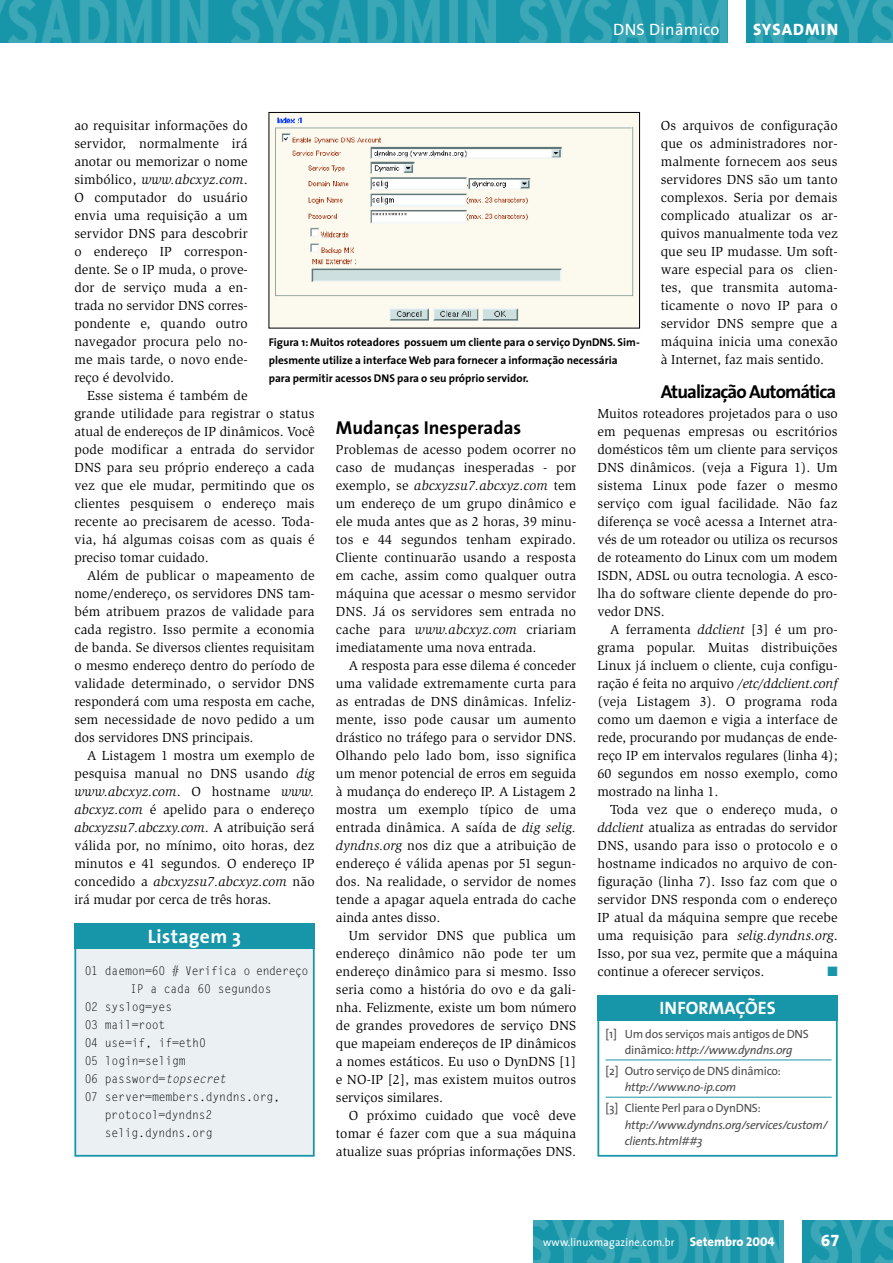
<style>
.page{position:relative;width:893px;height:1263px;background:#fff}
.page>*{position:absolute;margin:0;border:0;box-sizing:border-box;transform-origin:0 0}
.t1{font:700 19.5px "The Sans";letter-spacing:.02em;color:#fff}
.t2{font:700 18.75px "The Sans";letter-spacing:-.05em;color:#000}
.t3{font:700 18.75px "The Sans";color:#000}
.t4{font:18px "The Sans Bold Caps";color:#fff}
.t5{font:16.5px "The Sans";letter-spacing:.02em;color:#fff}
.t6{font:16.5px "The Sans Extra Bold Caps";letter-spacing:.065em;color:#fff}
.t7{font:16.5px "The Sans Extra Bold Expert";color:#fff}
.t8{font:13.5px/18px "Slimbach";letter-spacing:.01em;color:#000;text-align:justify}
.t9{font:13.5px "Zapf Dingbats";color:#1896a9}
.t10{font:12px "Gothic Looser";letter-spacing:-.015em;color:#000;scale:.96 1}
.t11{font:12px/16.5px "The Sans";letter-spacing:-.02em;color:#4d4d4d;text-align:center}
.t12{font:italic 12px/16.5px "The Sans";letter-spacing:-.02em;color:#4d4d4d}
.t13{font:12px "Gothic Looser";letter-spacing:-.04em;color:#000;scale:.96 1}
.t14{font:700 11.25px/18px "The Sans";color:#000}
.t15{font:11.25px "The Sans";letter-spacing:.02em;color:#fff;scale:.92 1}
.s1{font-style:italic}
.s2{font-weight:800;font-size:12.75px}
.s3{font-family:"The Sans Extra Bold Caps";font-size:12.75px}
</style>
<div class="page">
<img style="left:0;top:0;width:893px;height:43px">
<div style="left:728px;top:0;width:17px;height:43px;background:#fff"></div>
<img style="left:534px;top:1220px;width:359px;height:43px">
<div style="left:784px;top:1220px;width:17px;height:43px;background:#fff"></div>
<div style="left:75px;top:936px;width:239px;height:220px;background:#ebf0f3"></div>
<div style="left:74px;top:935px;width:241px;height:222px;border:2px solid #1896a9"></div>
<div style="left:74px;top:923px;width:241px;height:25px;background:#1896a9"></div>
<hr style="left:606px;top:1059px;width:226px;height:1px;background:#1896a9">
<hr style="left:606px;top:1097px;width:226px;height:1px;background:#1896a9">
<div style="left:597px;top:1007px;width:241px;height:150px;border:2px solid #1896a9"></div>
<div style="left:597px;top:995px;width:241px;height:25px;background:#1896a9"></div>
<img style="left:271px;top:114px;width:367px;height:212px">
<div style="left:269px;top:112px;width:371px;height:216px;border:1px solid #000"></div>
<p class="t5" style="left:613px;top:23px;width:108px">DNS Dinâmico</p>
<p class="t6" style="left:753px;top:24px;width:87px">SYSADMIN</p>
<p class="t8" style="left:661px;top:118px;width:178px">Os arquivos de configuração que os administradores nor&shy;malmente fornecem aos seus servidores DNS são um tanto complexos. Seria por demais complicado atualizar os ar&shy;quivos manualmente toda vez que seu IP mudasse. Um soft&shy;ware especial para os clien&shy;tes, que transmita automa&shy;ticamente o novo IP para o servidor DNS sempre que a máquina inicia uma conexão à Internet, faz mais sentido.</p>
<h2 class="t2" style="left:661px;top:384px;width:177px">Atualização Automática</h2>
<p class="t8" style="left:597px;top:406px;width:242px">Muitos roteadores projetados para o uso em pequenas empresas ou escritórios domésticos têm um cliente para serviços DNS dinâmicos. (veja a Figura 1). Um sistema Linux pode fazer o mesmo serviço com igual facilidade. Não faz diferença se você acessa a Internet atra&shy;vés de um roteador ou utiliza os recursos de roteamento do Linux com um modem ISDN, ADSL ou outra tecnologia. A esco&shy;lha do software cliente depende do pro&shy;vedor DNS.</p>
<p class="t8" style="left:597px;top:622px;width:242px;text-indent:13px">A ferramenta <span class="s1">ddclient</span> [3] é um pro&shy;grama popular. Muitas distribuições Linux já incluem o cliente, cuja configu&shy;ração é feita no arquivo <span class="s1">/etc/ddclient.conf </span>(veja Listagem 3). O programa roda como um daemon e vigia a interface de rede, procurando por mudanças de ende&shy;reço IP em intervalos regulares (linha 4); 60 segundos em nosso exemplo, como mostrado na linha 1.</p>
<p class="t8" style="left:597px;top:802px;width:242px;text-indent:13px">Toda vez que o endereço muda, o <span class="s1">ddclient</span> atualiza as entradas do servidor DNS, usando para isso o protocolo e o hostname indicados no arquivo de con&shy;figuração (linha 7). Isso faz com que o servidor DNS responda com o endereço IP atual da máquina sempre que recebe uma requisição para <span class="s1">selig.dyndns.org</span>.<br>Isso, por sua vez, permite que a máquina</p>
<p class="t8" style="left:74px;top:118px;width:175px">ao requisitar informações do servidor, normalmente irá anotar ou memorizar o nome simbólico, <span class="s1">www.abcxyz.com</span>.<br>O computador do usuário envia uma requisição a um servidor DNS para descobrir o endereço IP correspon&shy;dente. Se o IP muda, o prove&shy;dor de serviço muda a en&shy;trada no servidor DNS corres&shy;pondente e, quando outro navegador procura pelo no&shy;me mais tarde, o novo ende&shy;reço é devolvido.</p>
<p class="t8" style="left:74px;top:388px;width:242px;text-align:left;text-indent:13px">Esse sistema é também de<br>grande utilidade para registrar o status atual de endereços de IP dinâmicos. Você pode modificar a entrada do servidor DNS para seu próprio endereço a cada vez que ele mudar, permitindo que os clientes pesquisem o endereço mais recente ao precisarem de acesso. Toda&shy;via, há algumas coisas com as quais é preciso tomar cuidado.</p>
<p class="t8" style="left:74px;top:568px;width:242px;text-indent:13px">Além de publicar o mapeamento de nome/endereço, os servidores DNS tam&shy;bém atribuem prazos de validade para cada registro. Isso permite a economia de banda. Se diversos clientes requisitam o mesmo endereço dentro do período de validade determinado, o servidor DNS responderá com uma resposta em cache, sem necessidade de novo pedido a um dos servidores DNS principais.</p>
<p class="t8" style="left:74px;top:748px;width:242px;text-indent:13px">A Listagem 1 mostra um exemplo de pesquisa manual no DNS usando <span class="s1">dig www.abcxyz.com</span>. O hostname <span class="s1">www. abcxyz.com</span> é apelido para o endereço <span class="s1">abcxyzsu7.abczxy.com</span>. A atribuição será válida por, no mínimo, oito horas, dez minutos e 41 segundos. O endereço IP concedido a <span class="s1">abcxyzsu7.abcxyz.com</span> não irá mudar por cerca de três horas.</p>
<p class="t14" style="left:269px;top:335px;width:373px">Figura 1: Muitos roteadores possuem um cliente para o serviço DynDNS. Sim&shy;plesmente utilize a interface Web para fornecer a informação necessária para permitir acessos DNS para o seu próprio servidor.</p>
<h2 class="t3" style="left:336px;top:420px;width:187px">Mudanças Inesperadas</h2>
<p class="t8" style="left:336px;top:442px;width:242px">Problemas de acesso podem ocorrer no caso de mudanças inesperadas - por exemplo, se <span class="s1">abcxyzsu7.abcxyz.com</span> tem um endereço de um grupo dinâmico e ele muda antes que as 2 horas, 39 minu&shy;tos e 44 segundos tenham expirado.<br>Cliente continuarão usando a resposta em cache, assim como qualquer outra máquina que acessar o mesmo servidor DNS. Já os servidores sem entrada no cache para <span class="s1">www.abcxyz.com</span> criariam imediatamente uma nova entrada.</p>
<p class="t8" style="left:336px;top:658px;width:242px;text-indent:13px">A resposta para esse dilema é conceder uma validade extremamente curta para as entradas de DNS dinâmicas. Infeliz&shy;mente, isso pode causar um aumento drástico no tráfego para o servidor DNS.<br>Olhando pelo lado bom, isso significa um menor potencial de erros em seguida à mudança do endereço IP. A Listagem 2 mostra um exemplo típico de uma entrada dinâmica. A saída de <span class="s1">dig selig. dyndns.org</span> nos diz que a atribuição de endereço é válida apenas por 51 segun&shy;dos. Na realidade, o servidor de nomes tende a apagar aquela entrada do cache ainda antes disso.</p>
<p class="t8" style="left:336px;top:928px;width:242px;text-indent:13px">Um servidor DNS que publica um endereço dinâmico não pode ter um endereço dinâmico para si mesmo. Isso seria como a história do ovo e da gali&shy;nha. Felizmente, existe um bom número de grandes provedores de serviço DNS que mapeiam endereços de IP dinâmicos a nomes estáticos. Eu uso o DynDNS [1] e NO-IP [2], mas existem muitos outros serviços similares.</p>
<p class="t8" style="left:336px;top:1108px;width:242px;text-indent:13px">O próximo cuidado que você deve tomar é fazer com que a sua máquina atualize suas próprias informações DNS.</p>
<h1 class="t1" style="left:148px;top:928px;width:95px">Listagem 3</h1>
<p class="t13" style="left:85px;top:963px;width:234px">01 daemon=60 # Verifica o endereço</p>
<p class="t8" style="left:597px;top:964px;width:168px">continue a oferecer serviços.</p>
<p class="t9" style="left:827px;top:964px;width:12px">■</p>
<p class="t10" style="left:130px;top:981px;width:149px">IP a cada 60 segundos</p>
<p class="t10" style="left:85px;top:999px;width:93px">02 syslog=yes</p>
<p class="t10" style="left:85px;top:1017px;width:86px">03 mail=root</p>
<p class="t10" style="left:85px;top:1035px;width:128px">04 use=if, if=eth0</p>
<p class="t10" style="left:85px;top:1053px;width:107px">05 login=seligm</p>
<p class="t10" style="left:85px;top:1071px;width:149px">06 password=<span class="s1">topsecret</span></p>
<p class="t10" style="left:85px;top:1089px;width:205px">07 server=members.dyndns.org,</p>
<p class="t10" style="left:105px;top:1107px;width:114px">protocol=dyndns2</p>
<p class="t10" style="left:105px;top:1125px;width:114px">selig.dyndns.org</p>
<h3 class="t4" style="left:659px;top:1002px;width:118px">INFORMAÇÕES</h3>
<p class="t11" style="left:606px;top:1026px;width:205px">[1] Um dos serviços mais antigos de DNS dinâmico:<span class="s1">http://www.dyndns.org</span></p>
<p class="t11" style="left:606px;top:1064px;width:177px">[2] Outro serviço de DNS dinâmico:</p>
<p class="t12" style="left:625px;top:1080px;width:113px">http://www.no-ip.com</p>
<p class="t11" style="left:606px;top:1101px;width:157px">[3] Cliente Perl para o DynDNS:</p>
<p class="t12" style="left:625px;top:1117px;width:204px">http://www.dyndns.org/services/custom/ clients.html##3</p>
<p class="t15" style="left:543px;top:1238px;width:253px">www.linuxmagazine.com.br <span class="s2">Setembro</span> <span class="s3">2004</span></p>
<p class="t7" style="left:821px;top:1235px;width:20px">67</p>
</div>
